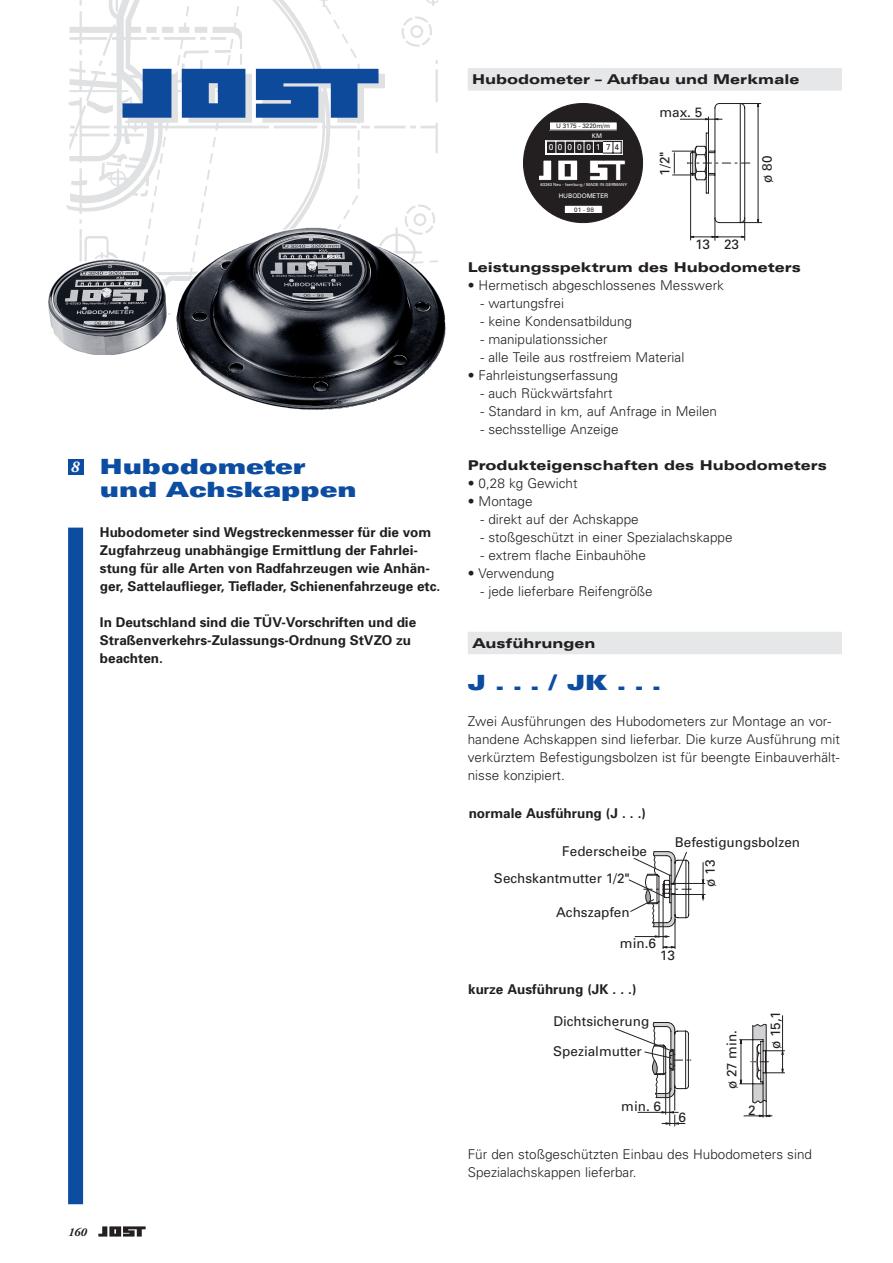
<style>
.page{position:relative;width:893px;height:1263px;background:#fff}
.page>*{position:absolute;margin:0;border:0;box-sizing:border-box;transform-origin:0 0}
.t1{font:900 expanded 21px/22.5px "Univers";color:#0d4da1}
.t2{font:italic 700 16.5px "Adobe Garamond";color:#fff}
.t3{font:300 13.5px/18px "Univers";color:#231f20}
.t4{font:700 13.5px/18px "Univers";color:#231f20}
.t5{font:13.5px/27.3px "Univers";color:#231f20}
.t6{font:900 expanded 13.5px "Univers";color:#231f20}
.t7{font:italic 700 12px "Adobe Garamond";color:#231f20}
.t8{font:8.4px "Univers";letter-spacing:.56em;color:#fff}
.t9{font:6.3px "Univers";color:#231f20}
.t10{font:6.3px "Univers";color:#fff}
.t11{font:4.2px "Univers";color:#fff}
</style>
<div class="page">
<img style="left:99px;top:1227px;width:47px;height:9px">
<svg style="left:68px;top:0;width:370px;height:163px"></svg>
<svg style="left:66px;top:163px;width:369px;height:63px"></svg>
<svg style="left:122px;top:69px;width:263px;height:54px;background:#5b83b8"></svg>
<div style="left:68px;top:459px;width:15px;height:15px;background:#0d4da1"></div>
<div style="left:68px;top:528px;width:15px;height:676px;background:#0d4da1"></div>
<div style="left:468px;top:632px;width:374px;height:22px;background:#e6e7e9"></div>
<svg style="left:672px;top:103px;width:90px;height:137px"></svg>
<div style="left:523px;top:104px;width:120px;height:119px;background:#231f20;border-radius:50%"></div>
<svg style="left:539px;top:160px;width:13px;height:20px"></svg>
<svg style="left:558px;top:160px;width:20px;height:20px"></svg>
<div style="left:558px;top:160px;width:20px;height:21px;border:1px solid #231f20"></div>
<div style="left:565px;top:165px;width:5px;height:11px;background:#231f20"></div>
<svg style="left:590px;top:160px;width:36px;height:20px"></svg>
<div style="left:549px;top:122px;width:68px;height:8px;background:#fff"></div>
<div style="left:564px;top:205px;width:38px;height:8px;background:#fff"></div>
<div style="left:564px;top:205px;width:38px;height:9px;border:1px solid #231f20"></div>
<svg style="left:546px;top:140px;width:77px;height:14px"></svg>
<svg style="left:546px;top:141px;width:76px;height:12px"></svg>
<hr style="left:546px;top:153px;width:76px;height:1px;background:#fff">
<hr style="left:546px;top:141px;width:76px;height:1px;background:#fff">
<svg style="left:603px;top:141px;width:19px;height:13px"></svg>
<img style="left:52px;top:226px;width:394px;height:184px">
<svg style="left:629px;top:851px;width:76px;height:76px"></svg>
<hr style="left:659px;top:902px;width:1px;height:35px;background:#231f20">
<hr style="left:663px;top:893px;width:1px;height:56px;background:#231f20">
<svg style="left:635px;top:935px;width:34px;height:3px"></svg>
<hr style="left:675px;top:919px;width:1px;height:30px;background:#231f20">
<svg style="left:663px;top:946px;width:12px;height:2px"></svg>
<svg style="left:615px;top:1022px;width:76px;height:104px"></svg>
<hr style="left:782px;top:1016px;width:1px;height:35px;background:#231f20">
<svg style="left:740px;top:1022px;width:44px;height:95px"></svg>
<div style="left:468px;top:68px;width:374px;height:23px;background:#e6e7e9"></div>
<p class="t2" style="left:71px;top:460px;width:10px">8</p>
<h1 class="t1" style="left:100px;top:458px;width:258px">Hubodometer und Achskappen</h1>
<p class="t4" style="left:100px;top:525px;width:342px">Hubodometer sind Wegstreckenmesser für die vom Zugfahrzeug unabhängige Ermittlung der Fahrlei&shy;stung für alle Arten von Radfahrzeugen wie Anhän&shy;ger, Sattelauflieger, Tieflader, Schienenfahrzeuge etc.</p>
<p class="t4" style="left:100px;top:615px;width:318px">In Deutschland sind die TÜV-Vorschriften und die<br>Straßenverkehrs-Zulassungs-Ordnung StVZO zu beachten.</p>
<p class="t7" style="left:68px;top:1227px;width:20px">160</p>
<p class="t6" style="left:472px;top:74px;width:329px">Hubodometer – Aufbau und Merkmale</p>
<p class="t9" style="left:556px;top:124px;width:55px">U 3175 - 3220m/m</p>
<p class="t10" style="left:592px;top:134px;width:12px">KM</p>
<p class="t8" style="left:549px;top:144px;width:72px">00000174</p>
<p class="t11" style="left:540px;top:183px;width:88px">63263 Neu - Isenburg / MADE IN GERMANY</p>
<p class="t10" style="left:559px;top:193px;width:51px">HUBODOMETER</p>
<p class="t9" style="left:574px;top:208px;width:21px">01 - 98</p>
<p class="t5" style="left:659px;top:99px;width:44px">max. 5</p>
<p class="t5" style="left:652px;top:176px;width:26px;rotate:-90deg">1/2"</p>
<p class="t5" style="left:755px;top:183px;width:29px;rotate:-90deg">ø 80</p>
<p class="t5" style="left:695px;top:232px;width:45px">13 23</p>
<p class="t6" style="left:468px;top:262px;width:335px">Leistungsspektrum des Hubodometers</p>
<p class="t3" style="left:468px;top:277px;width:258px">• Hermetisch abgeschlossenes Messwerk</p>
<p class="t3" style="left:480px;top:295px;width:85px">- wartungsfrei</p>
<p class="t3" style="left:480px;top:313px;width:153px">- keine Kondensatbildung</p>
<p class="t3" style="left:480px;top:331px;width:129px">- manipulationssicher</p>
<p class="t3" style="left:480px;top:349px;width:205px">- alle Teile aus rostfreiem Material</p>
<p class="t3" style="left:468px;top:367px;width:152px">• Fahrleistungserfassung</p>
<p class="t3" style="left:480px;top:385px;width:133px">- auch Rückwärtsfahrt</p>
<p class="t3" style="left:480px;top:403px;width:238px">- Standard in km, auf Anfrage in Meilen</p>
<p class="t3" style="left:480px;top:421px;width:140px">- sechsstellige Anzeige</p>
<p class="t6" style="left:468px;top:460px;width:360px">Produkteigenschaften des Hubodometers</p>
<p class="t3" style="left:468px;top:475px;width:111px">• 0,28 kg Gewicht</p>
<p class="t3" style="left:468px;top:493px;width:66px">• Montage</p>
<p class="t3" style="left:480px;top:511px;width:160px">- direkt auf der Achskappe</p>
<p class="t3" style="left:480px;top:529px;width:253px">- stoßgeschützt in einer Spezialachskappe</p>
<p class="t3" style="left:480px;top:547px;width:167px">- extrem flache Einbauhöhe</p>
<p class="t3" style="left:468px;top:565px;width:88px">• Verwendung</p>
<p class="t3" style="left:480px;top:583px;width:174px">- jede lieferbare Reifengröße</p>
<p class="t6" style="left:472px;top:638px;width:125px">Ausführungen</p>
<h1 class="t1" style="left:468px;top:674px;width:195px">J.../JK...</h1>
<p class="t3" style="left:468px;top:714px;width:374px">Zwei Ausführungen des Hubodometers zur Montage an vor&shy;handene Achskappen sind lieferbar. Die kurze Ausführung mit verkürztem Befestigungsbolzen ist für beengte Einbauverhält&shy;nisse konzipiert.</p>
<p class="t4" style="left:469px;top:805px;width:179px">normale Ausführung (J . . .)</p>
<p class="t5" style="left:494px;top:838px;width:155px;text-indent:68px">Federscheibe<br>Sechskantmutter 1/2"</p>
<p class="t5" style="left:556px;top:900px;width:75px">Achszapfen</p>
<p class="t5" style="left:620px;top:930px;width:38px">min.6</p>
<p class="t5" style="left:675px;top:830px;width:127px">Befestigungsbolzen</p>
<p class="t5" style="left:698px;top:887px;width:29px;rotate:-90deg">ø 13</p>
<p class="t4" style="left:468px;top:982px;width:170px">kurze Ausführung (JK . . .)</p>
<p class="t5" style="left:553px;top:1009px;width:97px">Dichtsicherung</p>
<p class="t5" style="left:553px;top:1039px;width:90px">Spezialmutter</p>
<p class="t5" style="left:660px;top:943px;width:17px">13</p>
<p class="t5" style="left:621px;top:1094px;width:41px">min. 6</p>
<p class="t5" style="left:678px;top:1104px;width:9px">6</p>
<p class="t5" style="left:719px;top:1089px;width:61px;rotate:-90deg">ø 27 min.</p>
<p class="t5" style="left:748px;top:1097px;width:9px">2</p>
<p class="t5" style="left:763px;top:1049px;width:40px;rotate:-90deg">ø 15,1</p>
<p class="t3" style="left:468px;top:1146px;width:346px">Für den stoßgeschützten Einbau des Hubodometers sind<br>Spezialachskappen lieferbar.</p>
</div>
